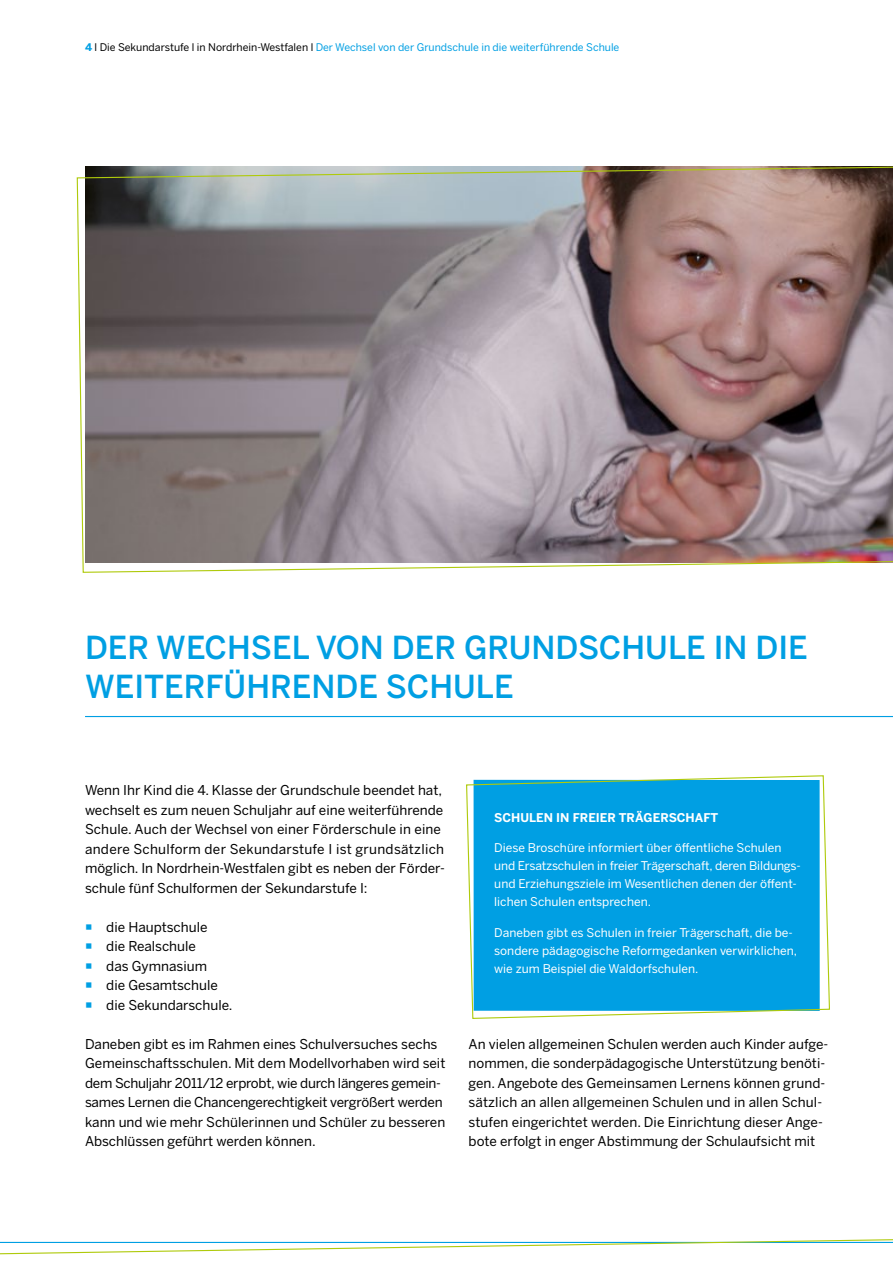
<style>
.page{position:relative;width:893px;height:1263px;background:#fff}
.page>*{position:absolute;margin:0;border:0;box-sizing:border-box;transform-origin:0 0}
.t1{font:500 31.5px/39px "Benton Sans";color:#009fe3}
.t2{font:13.5px/19.5px "Benton Sans";color:#000}
.t3{font:12px/18px "Benton Sans";color:#fff}
.t4{font:700 12px "Benton Sans";color:#fff}
.t5{font:10.5px "Benton Sans";color:#009fe3}
.s1{font-weight:700}
.s2{color:#000}
</style>
<div class="page">
<svg style="left:0;top:1239px;width:893px;height:16px"></svg>
<svg style="left:76px;top:166px;width:817px;height:407px;background:#968889"></svg>
<hr style="left:85px;top:716px;width:808px;height:1px;background:#009fe3">
<svg style="left:466px;top:775px;width:364px;height:244px;background:#19a8e2"></svg>
<p class="t5" style="left:85px;top:41px;width:536px"><span class="s1">4</span> <span class="s2">l Die Sekundarstufe l in Nordrhein-Westfalen l</span> Der Wechsel von der Grundschule in die weiterführende Schule</p>
<h1 class="t1" style="left:85px;top:627px;width:724px">DER WECHSEL VON DER GRUNDSCHULE IN DIE<br>WEITERFÜHRENDE SCHULE</h1>
<p class="t2" style="left:85px;top:780px;width:362px">Wenn Ihr Kind die 4. Klasse der Grundschule beendet hat, wechselt es zum neuen Schuljahr auf eine weiterführende Schule. Auch der Wechsel von einer Förderschule in eine andere Schulform der Sekundarstufe I ist grundsätzlich möglich. In Nordrhein-Westfalen gibt es neben der Förder&shy;schule fünf Schulformen der Sekundarstufe I:</p>
<p class="t2" style="left:106px;top:917px;width:128px">die Hauptschule<br>die Realschule<br>das Gymnasium<br>die Gesamtschule die Sekundarschule.</p>
<p class="t2" style="left:85px;top:1034px;width:362px">Daneben gibt es im Rahmen eines Schulversuches sechs Gemeinschaftsschulen. Mit dem Modellvorhaben wird seit dem Schuljahr 2011/12 erprobt, wie durch längeres gemein&shy;sames Lernen die Chancengerechtigkeit vergrößert werden kann und wie mehr Schülerinnen und Schüler zu besseren Abschlüssen geführt werden können.</p>
<p class="t2" style="left:469px;top:1034px;width:361px">An vielen allgemeinen Schulen werden auch Kinder aufge&shy;nommen, die sonderpädagogische Unterstützung benöti&shy;gen. Angebote des Gemeinsamen Lernens können grund&shy;sätzlich an allen allgemeinen Schulen und in allen Schul&shy;stufen eingerichtet werden. Die Einrichtung dieser Ange&shy;bote erfolgt in enger Abstimmung der Schulaufsicht mit</p>
<p class="t4" style="left:494px;top:810px;width:225px">SCHULEN IN FREIER TRÄGERSCHAFT</p>
<p class="t3" style="left:494px;top:839px;width:308px">Diese Broschüre informiert über öffentliche Schulen und Ersatzschulen in freier Trägerschaft, deren Bildungs&shy;und Erziehungsziele im Wesentlichen denen der öffent&shy;lichen Schulen entsprechen.</p>
<p class="t3" style="left:494px;top:923px;width:304px">Daneben gibt es Schulen in freier Trägerschaft, die be&shy;sondere pädagogische Reformgedanken verwirklichen, wie zum Beispiel die Waldorfschulen.</p>
</div>
